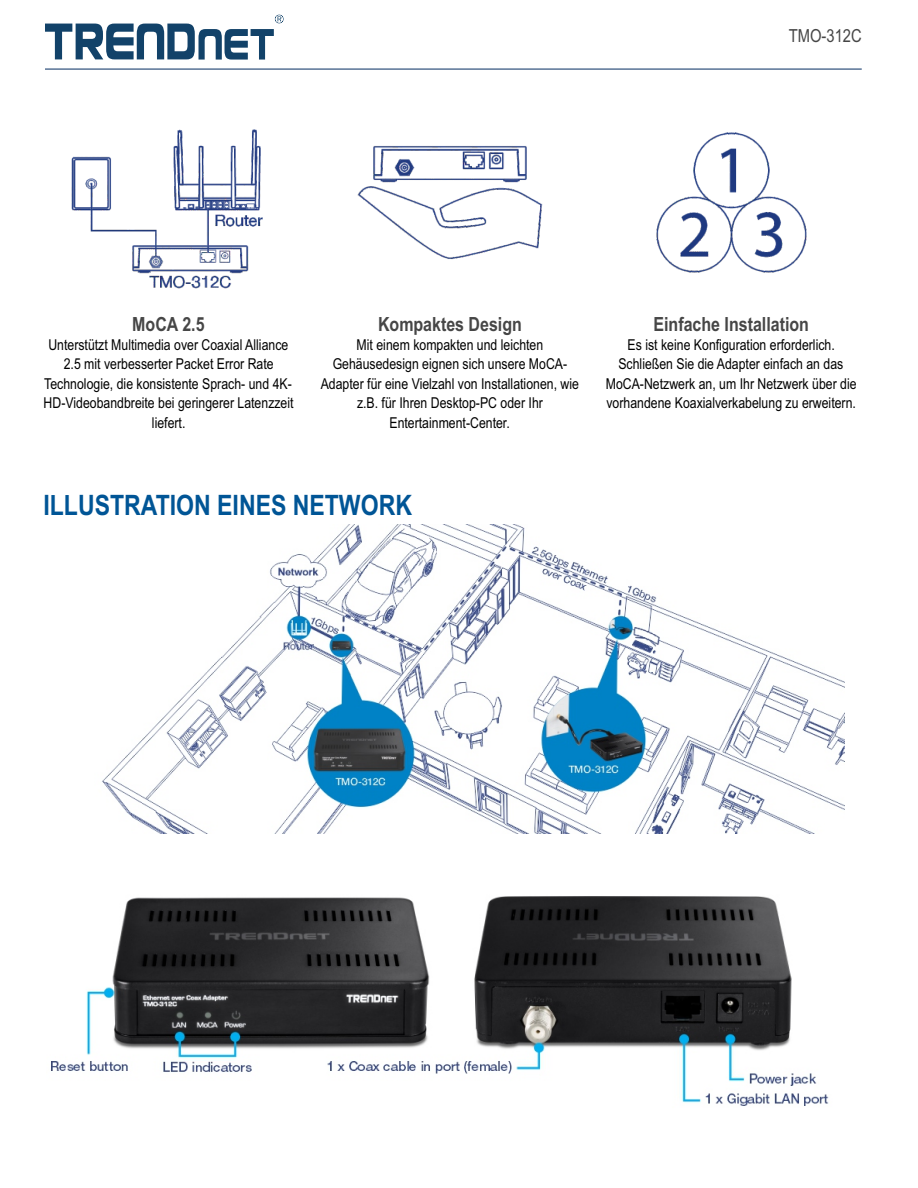
<style>
.page{position:relative;width:918px;height:1188px;background:#fff}
.page>*{position:absolute;margin:0;border:0;box-sizing:border-box;transform-origin:0 0}
.t1{font:700 28.2px "Arial Narrow";color:#005596}
.t2{font:700 19.5px "Arial Narrow";color:#464646}
.t3{font:18px "Arial Narrow";color:#464646}
.t4{font:15px/19.5px "Arial Narrow";color:#000;text-align:center}
</style>
<div class="page">
<img style="left:71px;top:129px;width:192px;height:160px">
<img style="left:357px;top:146px;width:186px;height:113px">
<img style="left:656px;top:132px;width:151px;height:141px">
<img style="left:51px;top:896px;width:778px;height:210px">
<svg style="left:45px;top:15px;width:238px;height:45px"></svg>
<hr style="left:45px;top:68px;width:817px;height:2px;background:#32537e">
<img style="left:102px;top:525px;width:743px;height:309px">
<p class="t3" style="left:789px;top:28px;width:74px">TMO-312C</p>
<h2 class="t2" style="left:132px;top:317px;width:74px">MoCA 2.5</h2>
<p class="t4" style="left:44px;top:336px;width:252px">Unterstützt Multimedia over Coaxial Alliance 2.5 mit verbesserter Packet Error Rate Technologie, die konsistente Sprach- und 4K-HD-Videobandbreite bei geringerer Latenzzeit liefert.</p>
<h2 class="t2" style="left:378px;top:317px;width:145px">Kompaktes Design</h2>
<p class="t4" style="left:321px;top:336px;width:260px">Mit einem kompakten und leichten Gehäusedesign eignen sich unsere MoCA-Adapter für eine Vielzahl von Installationen, wie z.B. für Ihren Desktop-PC oder Ihr Entertainment-Center.</p>
<h1 class="t1" style="left:43px;top:494px;width:370px">ILLUSTRATION EINES NETWORK</h1>
<h2 class="t2" style="left:653px;top:317px;width:157px">Einfache Installation</h2>
<p class="t4" style="left:606px;top:336px;width:252px">Es ist keine Konfiguration erforderlich.<br>Schließen Sie die Adapter einfach an das MoCA-Netzwerk an, um Ihr Netzwerk über die vorhandene Koaxialverkabelung zu erweitern.</p>
</div>
